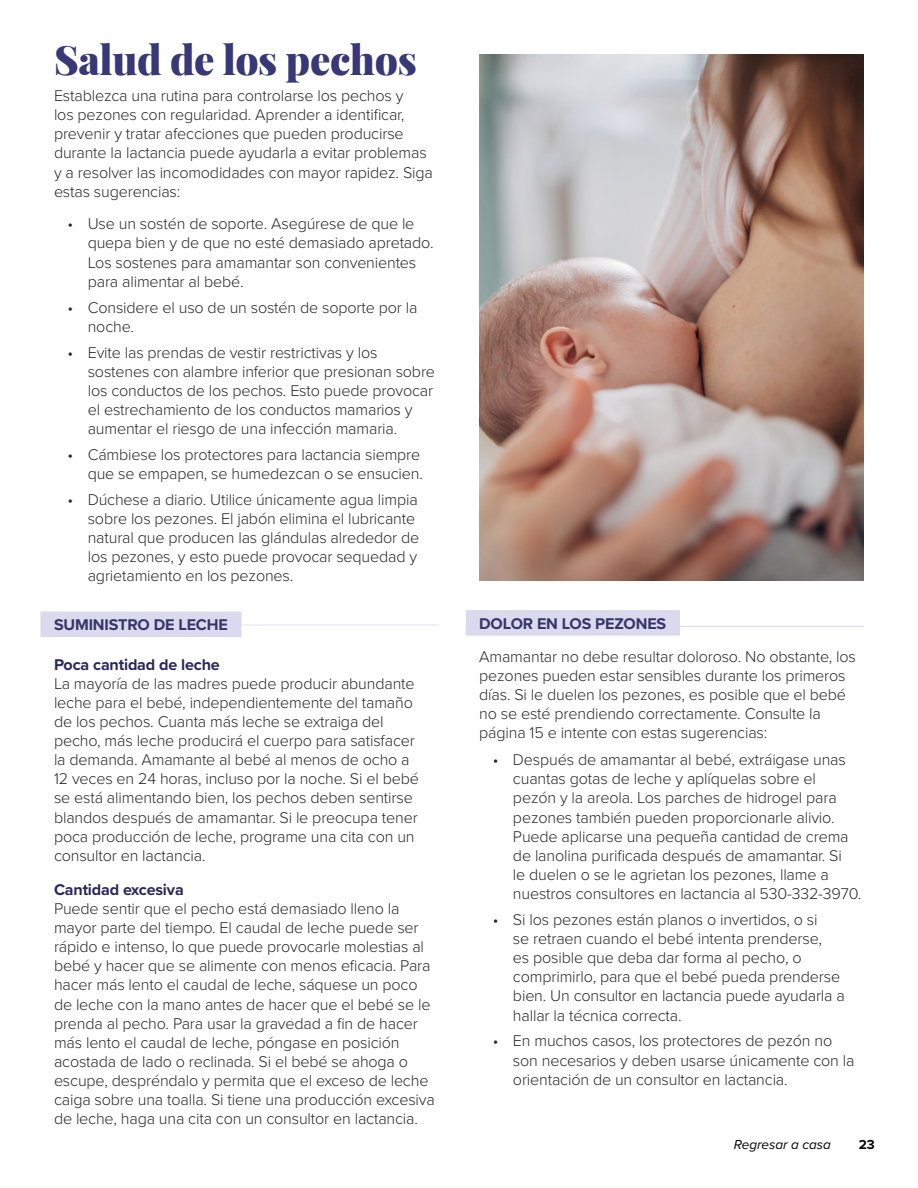
<style>
.page{position:relative;width:918px;height:1188px;background:#fff}
.page>*{position:absolute;margin:0;border:0;box-sizing:border-box;transform-origin:0 0}
.t1{font:900 40.5px "Playfair Display";letter-spacing:-.01em;color:#373875}
.t2{font:300 16.2px/19px "Proxima Nova";letter-spacing:-.01em;color:#292829}
.t3{font:700 16.2px "Proxima Nova";letter-spacing:-.01em;color:#2a275c}
.t4{font:700 16.2px "Proxima Nova";letter-spacing:-.01em;color:#383668}
.t5{font:italic 13.5px "Proxima Nova";color:#000}
.t6{font:700 13.5px "Proxima Nova";color:#000}
</style>
<div class="page">
<hr style="left:54px;top:625px;width:385px;height:1px;background:#e3e2f1">
<div style="left:40px;top:611px;width:202px;height:26px;background:#dad9ed"></div>
<hr style="left:479px;top:626px;width:385px;height:1px;background:#dad9ed">
<div style="left:466px;top:610px;width:214px;height:26px;background:#dad9ed"></div>
<img style="left:480px;top:54px;width:384px;height:527px">
<h1 class="t1" style="left:54px;top:28px;width:364px">Salud de los pechos</h1>
<p class="t2" style="left:54px;top:85px;width:380px">Establezca una rutina para controlarse los pechos y<br>los pezones con regularidad. Aprender a identificar, prevenir y tratar afecciones que pueden producirse durante la lactancia puede ayudarla a evitar problemas y a resolver las incomodidades con mayor rapidez. Siga estas sugerencias:</p>
<p class="t2" style="left:88px;top:213px;width:347px;text-indent:-20px">• Use un sostén de soporte. Asegúrese de que le quepa bien y de que no esté demasiado apretado.<br>Los sostenes para amamantar son convenientes para alimentar al bebé.</p>
<p class="t2" style="left:88px;top:297px;width:331px;text-indent:-20px">• Considere el uso de un sostén de soporte por la noche.</p>
<p class="t2" style="left:88px;top:342px;width:349px;text-indent:-20px">• Evite las prendas de vestir restrictivas y los sostenes con alambre inferior que presionan sobre los conductos de los pechos. Esto puede provocar el estrechamiento de los conductos mamarios y aumentar el riesgo de una infección mamaria.</p>
<p class="t2" style="left:67px;top:444px;width:357px;text-align:right">• Cámbiese los protectores para lactancia siempre que se empapen, se humedezcan o se ensucien.</p>
<p class="t2" style="left:88px;top:489px;width:333px;text-indent:-20px">• Dúchese a diario. Utilice únicamente agua limpia sobre los pezones. El jabón elimina el lubricante natural que producen las glándulas alrededor de los pezones, y esto puede provocar sequedad y agrietamiento en los pezones.</p>
<p class="t4" style="left:54px;top:613px;width:175px">SUMINISTRO DE LECHE</p>
<p class="t3" style="left:54px;top:652px;width:167px">Poca cantidad de leche</p>
<p class="t2" style="left:54px;top:673px;width:366px">La mayoría de las madres puede producir abundante leche para el bebé, independientemente del tamaño de los pechos. Cuanta más leche se extraiga del pecho, más leche producirá el cuerpo para satisfacer la demanda. Amamante al bebé al menos de ocho a 12 veces en 24 horas, incluso por la noche. Si el bebé se está alimentando bien, los pechos deben sentirse blandos después de amamantar. Si le preocupa tener poca producción de leche, programe una cita con un consultor en lactancia.</p>
<p class="t3" style="left:54px;top:877px;width:131px">Cantidad excesiva</p>
<p class="t2" style="left:54px;top:898px;width:382px">Puede sentir que el pecho está demasiado lleno la mayor parte del tiempo. El caudal de leche puede ser rápido e intenso, lo que puede provocarle molestias al bebé y hacer que se alimente con menos eficacia. Para hacer más lento el caudal de leche, sáquese un poco de leche con la mano antes de hacer que el bebé se le prenda al pecho. Para usar la gravedad a fin de hacer más lento el caudal de leche, póngase en posición acostada de lado o reclinada. Si el bebé se ahoga o escupe, despréndalo y permita que el exceso de leche caiga sobre una toalla. Si tiene una producción excesiva de leche, haga una cita con un consultor en lactancia.</p>
<p class="t4" style="left:479px;top:611px;width:189px">DOLOR EN LOS PEZONES</p>
<p class="t2" style="left:479px;top:646px;width:378px">Amamantar no debe resultar doloroso. No obstante, los pezones pueden estar sensibles durante los primeros días. Si le duelen los pezones, es posible que el bebé no se esté prendiendo correctamente. Consulte la página 15 e intente con estas sugerencias:</p>
<p class="t2" style="left:513px;top:749px;width:350px;text-indent:-20px">• Después de amamantar al bebé, extráigase unas cuantas gotas de leche y aplíquelas sobre el pezón y la areola. Los parches de hidrogel para pezones también pueden proporcionarle alivio.<br>Puede aplicarse una pequeña cantidad de crema de lanolina purificada después de amamantar. Si<br>le duelen o se le agrietan los pezones, llame a nuestros consultores en lactancia al 530-332-3970.</p>
<p class="t2" style="left:513px;top:909px;width:333px;text-indent:-20px">• Si los pezones están planos o invertidos, o si<br>se retraen cuando el bebé intenta prenderse,<br>es posible que deba dar forma al pecho, o comprimirlo, para que el bebé pueda prenderse bien. Un consultor en lactancia puede ayudarla a hallar la técnica correcta.</p>
<p class="t2" style="left:513px;top:1031px;width:343px;text-indent:-20px">• En muchos casos, los protectores de pezón no son necesarios y deben usarse únicamente con la orientación de un consultor en lactancia.</p>
<p class="t5" style="left:734px;top:1134px;width:98px">Regresar a casa</p>
<p class="t6" style="left:859px;top:1134px;width:18px">23</p>
</div>
